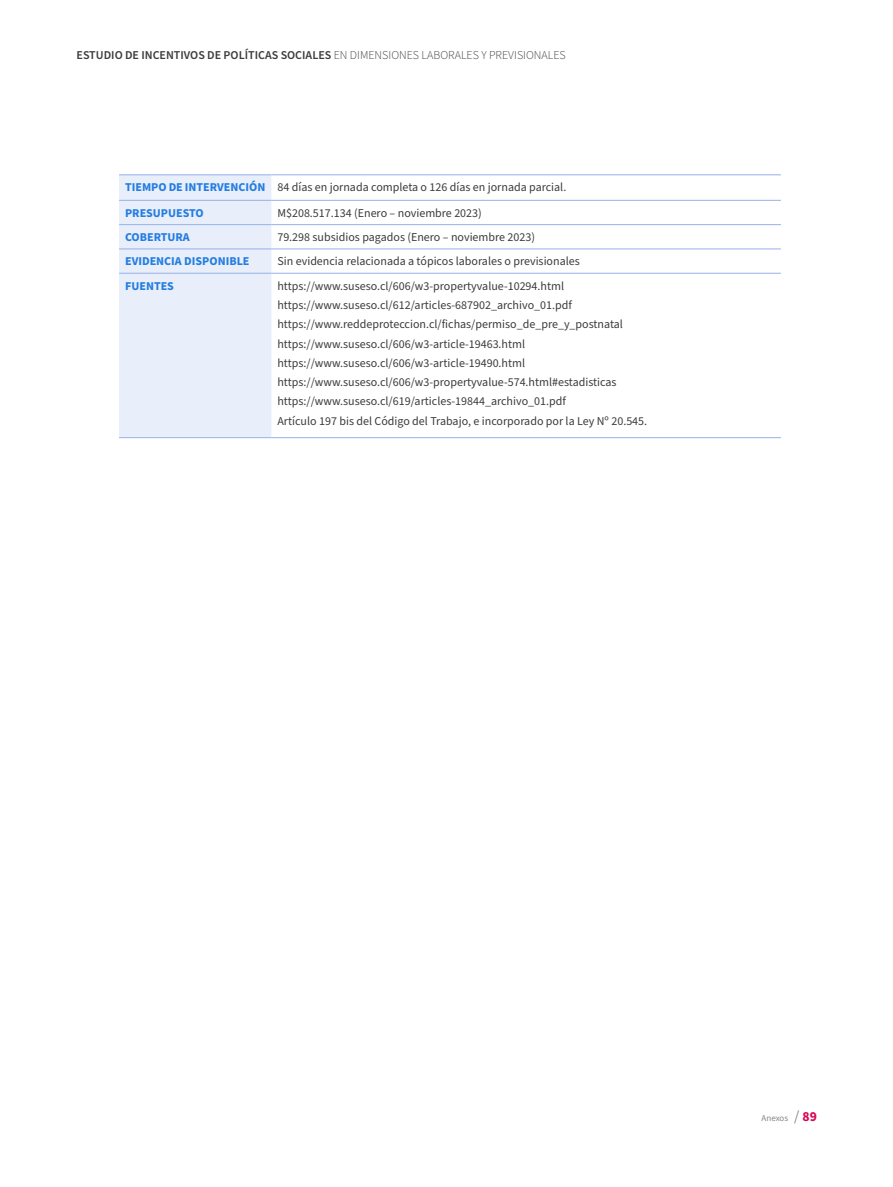
<style>
.page{position:relative;width:893px;height:1187px;background:#fff}
.page>*{position:absolute;margin:0;border:0;box-sizing:border-box;transform-origin:0 0}
.Textos_tabla1{font:12px "Source Sans Pro";color:#3c3c3b}
.t1{font:600 12px "Source Sans Pro";color:#3c3c3b}
.parrafo_lateral_izq{font:700 12px "Source Sans Pro";color:#247de1}
.t2{font:9px "Source Sans Pro";color:#878787}
.s1{font-weight:300}
.s2{font-size:15px}
.s3{font-weight:700;font-size:13.5px;color:#db0355}
</style>
<div class="page">
<div style="left:119px;top:175px;width:152px;height:262px;background:#e9effa"></div>
<hr style="left:119px;top:174px;width:152px;height:1px;background:#96b1ea">
<hr style="left:271px;top:174px;width:510px;height:1px;background:#96b1ea">
<hr style="left:119px;top:200px;width:152px;height:1px;background:#96b1ea">
<hr style="left:271px;top:200px;width:510px;height:1px;background:#96b1ea">
<hr style="left:119px;top:224px;width:152px;height:1px;background:#96b1ea">
<hr style="left:271px;top:224px;width:510px;height:1px;background:#96b1ea">
<hr style="left:119px;top:248px;width:152px;height:1px;background:#96b1ea">
<hr style="left:271px;top:248px;width:510px;height:1px;background:#96b1ea">
<hr style="left:119px;top:273px;width:152px;height:1px;background:#96b1ea">
<hr style="left:271px;top:273px;width:510px;height:1px;background:#96b1ea">
<hr style="left:119px;top:437px;width:152px;height:1px;background:#96b1ea">
<hr style="left:271px;top:437px;width:510px;height:1px;background:#96b1ea">
<p class="t1" style="left:77px;top:47px;width:491px">ESTUDIO DE INCENTIVOS DE POLÍTICAS SOCIALES <span class="s1">EN DIMENSIONES LABORALES Y PREVISIONALES</span></p>
<p class="parrafo_lateral_izq" style="left:125px;top:179px;width:142px">TIEMPO DE INTERVENCIÓN</p>
<p class="Textos_tabla1" style="left:277px;top:179px;width:290px">84 días en jornada completa o 126 días en jornada parcial.</p>
<p class="parrafo_lateral_izq" style="left:125px;top:205px;width:80px">PRESUPUESTO</p>
<p class="Textos_tabla1" style="left:277px;top:205px;width:206px">M$208.517.134 (Enero – noviembre 2023)</p>
<p class="parrafo_lateral_izq" style="left:125px;top:229px;width:66px">COBERTURA</p>
<p class="Textos_tabla1" style="left:277px;top:229px;width:259px">79.298 subsidios pagados (Enero – noviembre 2023)</p>
<p class="parrafo_lateral_izq" style="left:125px;top:253px;width:126px">EVIDENCIA DISPONIBLE</p>
<p class="Textos_tabla1" style="left:277px;top:253px;width:304px">Sin evidencia relacionada a tópicos laborales o previsionales</p>
<p class="parrafo_lateral_izq" style="left:125px;top:277px;width:50px">FUENTES</p>
<p class="Textos_tabla1" style="left:277px;top:278px;width:288px">https://www.suseso.cl/606/w3-propertyvalue-10294.html</p>
<p class="Textos_tabla1" style="left:277px;top:297px;width:296px">https://www.suseso.cl/612/articles-687902_archivo_01.pdf</p>
<p class="Textos_tabla1" style="left:277px;top:316px;width:347px">https://www.reddeproteccion.cl/fichas/permiso_de_pre_y_postnatal</p>
<p class="Textos_tabla1" style="left:277px;top:335px;width:249px">https://www.suseso.cl/606/w3-article-19463.html</p>
<p class="Textos_tabla1" style="left:277px;top:355px;width:249px">https://www.suseso.cl/606/w3-article-19490.html</p>
<p class="Textos_tabla1" style="left:277px;top:374px;width:341px">https://www.suseso.cl/606/w3-propertyvalue-574.html#estadisticas</p>
<p class="Textos_tabla1" style="left:277px;top:393px;width:290px">https://www.suseso.cl/619/articles-19844_archivo_01.pdf</p>
<p class="Textos_tabla1" style="left:277px;top:412px;width:371px">Artículo 197 bis del Código del Trabajo, e incorporado por la Ley Nº 20.545.</p>
<p class="t2" style="left:761px;top:1111px;width:57px">Anexos <span class="s2">/</span> <span class="s3">89</span></p>
</div>
